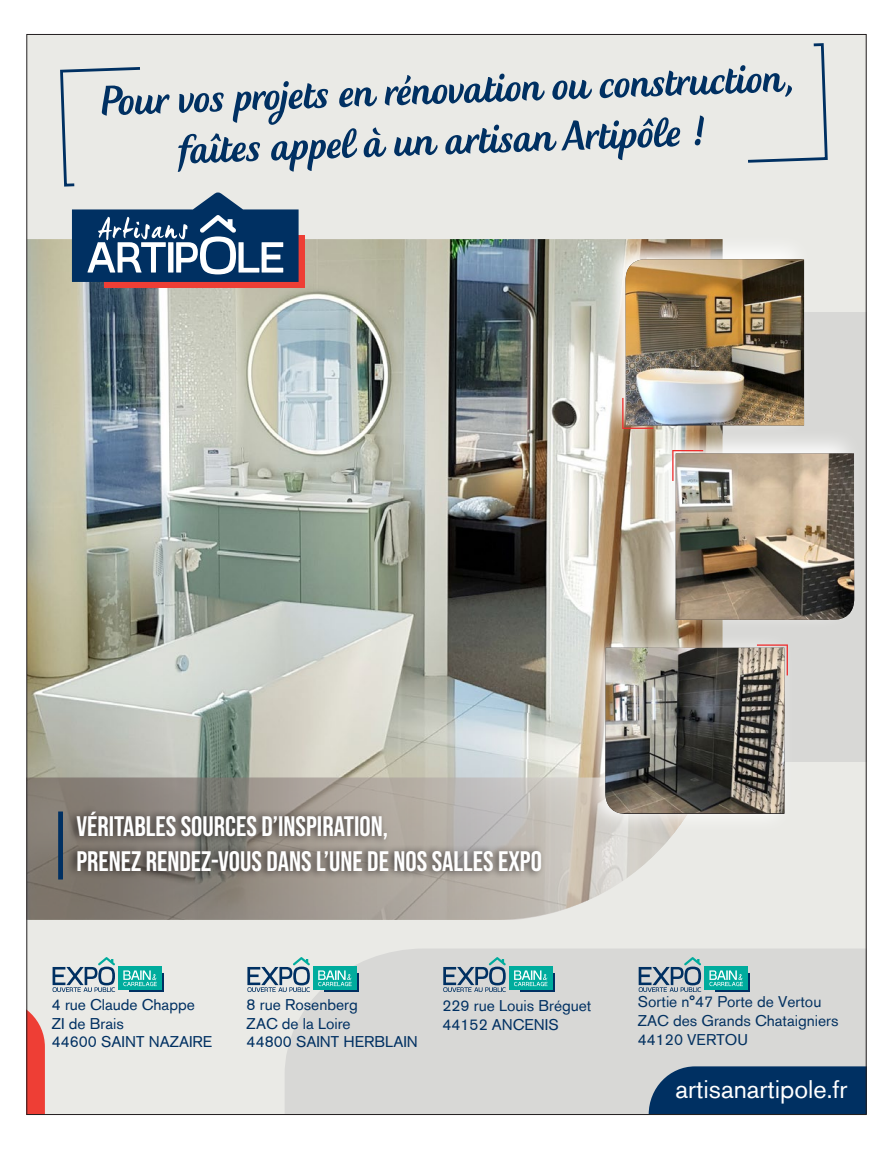
<style>
.page{position:relative;width:893px;height:1149px;background:#fff}
.page>*{position:absolute;margin:0;border:0;box-sizing:border-box;transform-origin:0 0}
.t1{font:55.05px/50.7px "Creamy Script";color:#003062;text-align:center}
.t2{font:28.2px/35.2px "Bebas Neue";color:#fff}
.t3{font:25.35px "Akzidenz Grotesk BE";color:#fff}
.t4{font:15.45px/18.6px "Akzidenz Grotesk BE";color:#003062}
.t5{font:15.45px/18.6px "Akzidenz Grotesk BE";color:#043261}
</style>
<div class="page">
<div style="left:27px;top:34px;width:839px;height:1080px;background:#eaeae6"></div>
<div style="left:285px;top:949px;width:580px;height:163px;background:#d8d8d6"></div>
<svg style="left:60px;top:43px;width:768px;height:144px"></svg>
<svg style="left:139px;top:43px;width:677px;height:89px"></svg>
<svg style="left:72px;top:94px;width:678px;height:93px"></svg>
<img style="left:28px;top:239px;width:695px;height:538px">
<svg style="left:28px;top:777px;width:646px;height:142px;background:#aaa49c"></svg>
<svg style="left:129px;top:973px;width:35px;height:18px"></svg>
<div style="left:119px;top:966px;width:43px;height:23px;background:#00ac9d"></div>
<svg style="left:53px;top:957px;width:62px;height:34px"></svg>
<svg style="left:123px;top:970px;width:34px;height:15px"></svg>
<svg style="left:324px;top:973px;width:35px;height:18px"></svg>
<div style="left:313px;top:966px;width:44px;height:23px;background:#00ac9d"></div>
<svg style="left:247px;top:956px;width:63px;height:35px"></svg>
<svg style="left:318px;top:970px;width:34px;height:15px"></svg>
<svg style="left:520px;top:973px;width:35px;height:18px"></svg>
<div style="left:509px;top:966px;width:43px;height:23px;background:#00ac9d"></div>
<svg style="left:443px;top:956px;width:63px;height:35px;background:#9babb6"></svg>
<svg style="left:514px;top:970px;width:34px;height:15px"></svg>
<svg style="left:715px;top:973px;width:35px;height:18px"></svg>
<div style="left:705px;top:966px;width:43px;height:23px;background:#00ac9d"></div>
<svg style="left:639px;top:956px;width:62px;height:35px;background:#9babb6"></svg>
<svg style="left:709px;top:970px;width:34px;height:15px"></svg>
<svg style="left:28px;top:1011px;width:17px;height:101px;background:#ed5148"></svg>
<svg style="left:649px;top:1065px;width:216px;height:47px;background:#103d6a"></svg>
<div style="left:723px;top:312px;width:143px;height:449px;background:#d8d8d6"></div>
<div style="left:66px;top:804px;width:479px;height:74px;background:#231f20;opacity:.85"></div>
<svg style="left:580px;top:632px;width:214px;height:201px"></svg>
<svg style="left:599px;top:239px;width:206px;height:196px"></svg>
<svg style="left:649px;top:428px;width:206px;height:201px"></svg>
<hr style="left:59px;top:812px;width:3px;height:66px;background:#003062">
<div style="left:58px;top:811px;width:5px;height:68px;border:1px solid #003062"></div>
<div style="left:104px;top:235px;width:201px;height:53px;background:#ee3e35"></div>
<svg style="left:72px;top:192px;width:227px;height:90px"></svg>
<svg style="left:605px;top:644px;width:183px;height:170px;background:#6e6b64"></svg>
<img style="left:672px;top:450px;width:182px;height:170px">
<img style="left:622px;top:258px;width:182px;height:171px">
<h1 class="t1" style="left:101px;top:78px;width:695px;rotate:-2deg">Pour vos projets en rénovation ou construction, faîtes appel à un artisan Artipôle !</h1>
<h2 class="t2" style="left:76px;top:807px;width:467px">VÉRITABLES SOURCES D’INSPIRATION,<br>PRENEZ RENDEZ-VOUS DANS L’UNE DE NOS SALLES EXPO</h2>
<p class="t4" style="left:52px;top:994px;width:162px">4 rue Claude Chappe<br>ZI de Brais<br>44600 SAINT NAZAIRE</p>
<p class="t4" style="left:247px;top:994px;width:173px">8 rue Rosenberg<br>ZAC de la Loire<br>44800 SAINT HERBLAIN</p>
<p class="t4" style="left:442px;top:996px;width:150px">229 rue Louis Bréguet<br>44152 ANCENIS</p>
<p class="t5" style="left:638px;top:992px;width:202px">Sortie n°47 Porte de Vertou<br>ZAC des Grands Chataigniers<br>44120 VERTOU</p>
<h3 class="t3" style="left:675px;top:1073px;width:173px">artisanartipole.fr</h3>
</div>
